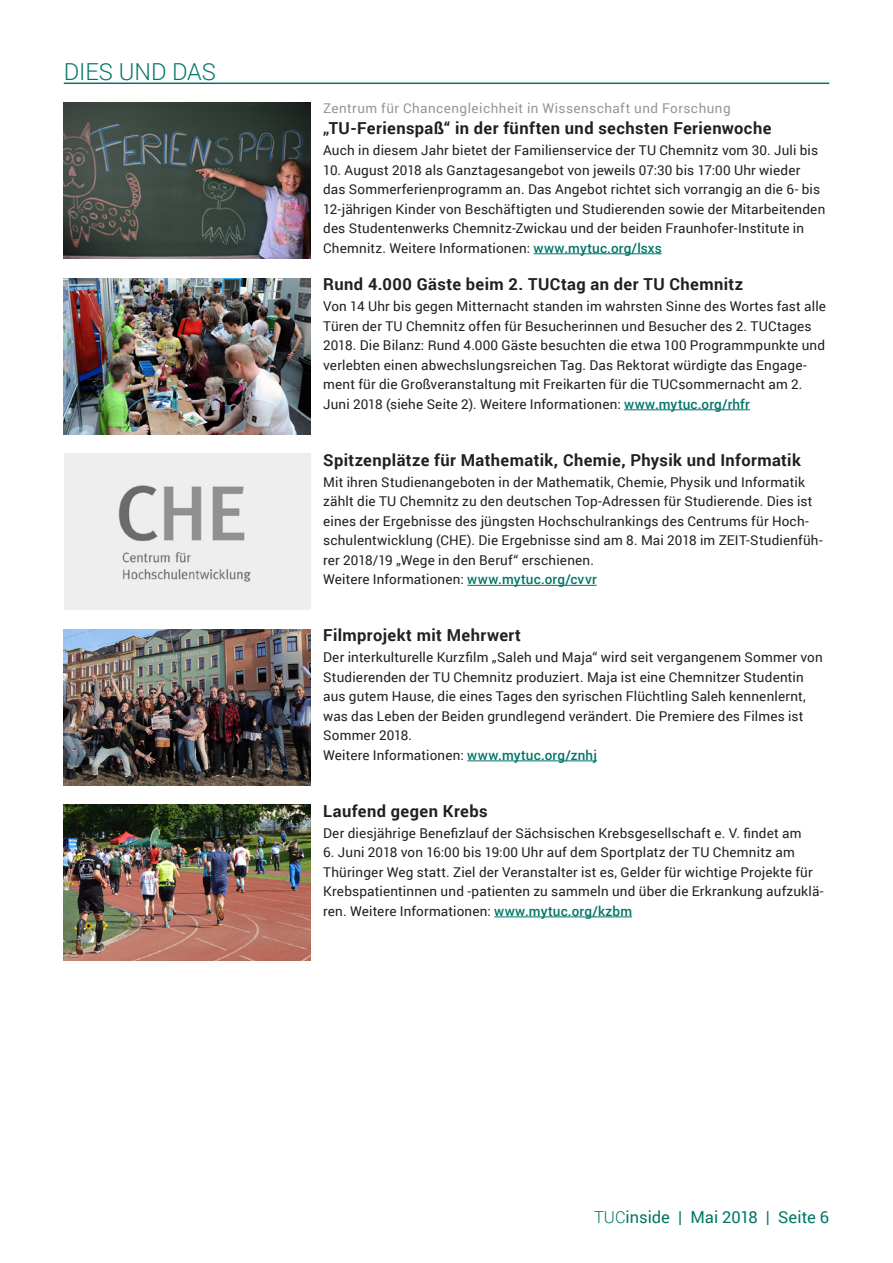
<style>
.page{position:relative;width:893px;height:1263px;background:#fff}
.page>*{position:absolute;margin:0;border:0;box-sizing:border-box;transform-origin:0 0}
.H2_Kapitel{font:300 23.4px "Roboto";color:#007567}
.H3_Überschrift{font:700 16.5px "Roboto";letter-spacing:.025em;color:#231f20}
.t1{font:16.5px "Roboto";color:#007567}
.Fließtext{font:13.5px/19.5px "Roboto";letter-spacing:.015em;color:#231f20}
.H5_Rubrik{font:13.5px "Roboto";letter-spacing:.035em;color:#949698}
.s1{font-weight:500;color:#007567}
.s2{font-weight:300}
</style>
<div class="page">
<hr style="left:534px;top:253px;width:128px;height:1px;background:#007567">
<hr style="left:624px;top:409px;width:126px;height:1px;background:#007567">
<hr style="left:467px;top:585px;width:130px;height:1px;background:#007567">
<hr style="left:467px;top:760px;width:130px;height:1px;background:#007567">
<hr style="left:494px;top:916px;width:138px;height:1px;background:#007567">
<img style="left:64px;top:103px;width:246px;height:156px">
<hr style="left:64px;top:83px;width:765px;height:1px;background:#007567">
<img style="left:64px;top:278px;width:246px;height:156px">
<img style="left:64px;top:629px;width:246px;height:156px">
<img style="left:64px;top:805px;width:246px;height:156px">
<div style="left:64px;top:454px;width:246px;height:156px;background:#eeeeef"></div>
<img style="left:119px;top:485px;width:132px;height:97px">
<p class="H2_Kapitel" style="left:64px;top:55px;width:154px">DIES UND DAS</p>
<p class="H5_Rubrik" style="left:323px;top:99px;width:409px">Zentrum für Chancengleichheit in Wissenschaft und Forschung</p>
<p class="H3_Überschrift" style="left:323px;top:117px;width:450px">„TU-Ferienspaß“ in der fünften und sechsten Ferienwoche</p>
<p class="Fließtext" style="left:323px;top:140px;width:496px">Auch in diesem Jahr bietet der Familienservice der TU Chemnitz vom 30. Juli bis</p>
<p class="Fließtext" style="left:323px;top:160px;width:504px">10. August 2018 als Ganztagesangebot von jeweils 07:30 bis 17:00 Uhr wieder das Sommerferienprogramm an. Das Angebot richtet sich vorrangig an die 6- bis 12-jährigen Kinder von Beschäftigten und Studierenden sowie der Mitarbeitenden des Studentenwerks Chemnitz-Zwickau und der beiden Fraunhofer-Institute in Chemnitz. Weitere Informationen: <span class="s1">www.mytuc.org/lsxs</span></p>
<p class="H3_Überschrift" style="left:323px;top:273px;width:421px">Rund 4.000 Gäste beim 2. TUCtag an der TU Chemnitz</p>
<p class="Fließtext" style="left:323px;top:296px;width:504px">Von 14 Uhr bis gegen Mitternacht standen im wahrsten Sinne des Wortes fast alle Türen der TU Chemnitz offen für Besucherinnen und Besucher des 2. TUCtages 2018. Die Bilanz: Rund 4.000 Gäste besuchten die etwa 100 Programmpunkte und verlebten einen abwechslungsreichen Tag. Das Rektorat würdigte das Engage&shy;ment für die Großveranstaltung mit Freikarten für die TUCsommernacht am 2.<br>Juni 2018 (siehe Seite 2). Weitere Informationen: <span class="s1">www.mytuc.org/rhfr</span></p>
<p class="H3_Überschrift" style="left:323px;top:448px;width:479px">Spitzenplätze für Mathematik, Chemie, Physik und Informatik</p>
<p class="Fließtext" style="left:323px;top:472px;width:501px">Mit ihren Studienangeboten in der Mathematik, Chemie, Physik und Informatik zählt die TU Chemnitz zu den deutschen Top-Adressen für Studierende. Dies ist eines der Ergebnisse des jüngsten Hochschulrankings des Centrums für Hoch&shy;schulentwicklung (CHE). Die Ergebnisse sind am 8. Mai 2018 im ZEIT-Studienfüh&shy;rer 2018/19 „Wege in den Beruf“ erschienen.</p>
<p class="Fließtext" style="left:323px;top:569px;width:275px">Weitere Informationen: <span class="s1">www.mytuc.org/cvvr</span></p>
<p class="H3_Überschrift" style="left:323px;top:624px;width:199px">Filmprojekt mit Mehrwert</p>
<p class="Fließtext" style="left:323px;top:647px;width:501px">Der interkulturelle Kurzfilm „Saleh und Maja“ wird seit vergangenem Sommer von Studierenden der TU Chemnitz produziert. Maja ist eine Chemnitzer Studentin aus gutem Hause, die eines Tages den syrischen Flüchtling Saleh kennenlernt, was das Leben der Beiden grundlegend verändert. Die Premiere des Filmes ist Sommer 2018.</p>
<p class="Fließtext" style="left:323px;top:745px;width:275px">Weitere Informationen: <span class="s1">www.mytuc.org/znhj</span></p>
<p class="H3_Überschrift" style="left:323px;top:799px;width:166px">Laufend gegen Krebs</p>
<p class="Fließtext" style="left:323px;top:823px;width:480px">Der diesjährige Benefizlauf der Sächsischen Krebsgesellschaft e. V. findet am</p>
<p class="Fließtext" style="left:323px;top:842px;width:502px">6. Juni 2018 von 16:00 bis 19:00 Uhr auf dem Sportplatz der TU Chemnitz am Thüringer Weg statt. Ziel der Veranstalter ist es, Gelder für wichtige Projekte für Krebspatientinnen und -patienten zu sammeln und über die Erkrankung aufzuklä&shy;ren. Weitere Informationen: <span class="s1">www.mytuc.org/kzbm</span></p>
<p class="t1" style="left:594px;top:1206px;width:236px"><span class="s2">TUC</span>inside | Mai 2018 | Seite 6</p>
</div>
